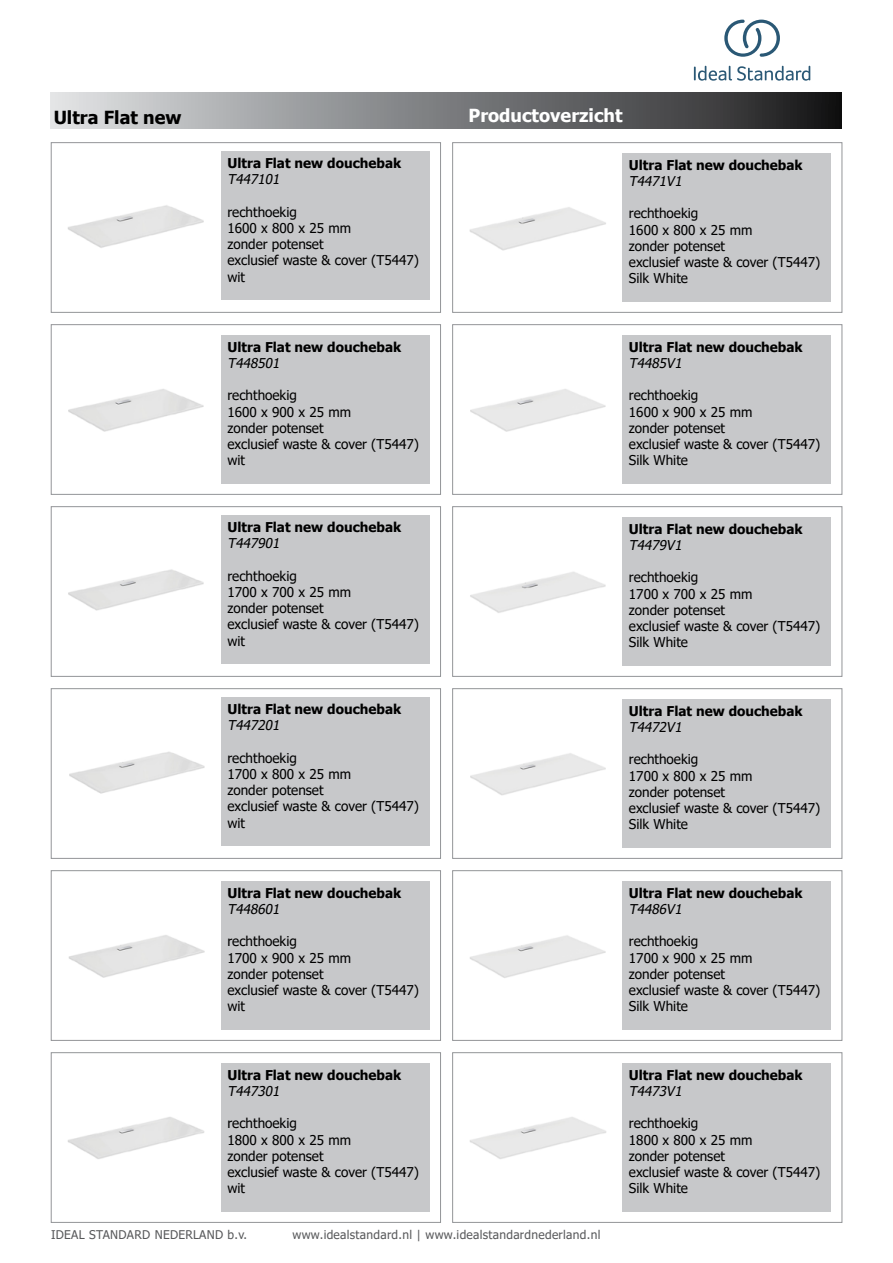
<style>
.page{position:relative;width:893px;height:1263px;background:#fff}
.page>*{position:absolute;margin:0;border:0;box-sizing:border-box;transform-origin:0 0}
.t1{font:700 18px "Tahoma";color:#fff}
.t2{font:700 18px "Tahoma";color:#000}
.t3{font:13.5px/16.2px "Tahoma";color:#000}
.t4{font:700 13.5px "Tahoma";color:#000}
.t5{font:italic 13.5px "Tahoma";color:#000}
.t6{font:12px "Tahoma";letter-spacing:.025em;color:#58595b}
</style>
<div class="page">
<div style="left:51px;top:92px;width:791px;height:37px;background:linear-gradient(to right,#dee1e3,#1a1a1b)"></div>
<div style="left:51px;top:142px;width:390px;height:171px;border:1px solid #939598"></div>
<img style="left:68px;top:205px;width:136px;height:43px">
<div style="left:221px;top:151px;width:209px;height:149px;background:#c7c8ca"></div>
<div style="left:452px;top:142px;width:390px;height:171px;border:1px solid #939598"></div>
<img style="left:469px;top:207px;width:137px;height:44px">
<div style="left:622px;top:153px;width:209px;height:149px;background:#c7c8ca"></div>
<div style="left:51px;top:324px;width:390px;height:171px;border:1px solid #939598"></div>
<img style="left:68px;top:389px;width:136px;height:43px">
<div style="left:221px;top:335px;width:209px;height:149px;background:#c7c8ca"></div>
<div style="left:51px;top:506px;width:390px;height:170px;border:1px solid #939598"></div>
<img style="left:68px;top:569px;width:136px;height:42px">
<div style="left:221px;top:515px;width:209px;height:149px;background:#c7c8ca"></div>
<div style="left:452px;top:324px;width:390px;height:171px;border:1px solid #939598"></div>
<img style="left:470px;top:389px;width:136px;height:43px">
<div style="left:622px;top:335px;width:209px;height:149px;background:#c7c8ca"></div>
<div style="left:452px;top:506px;width:390px;height:170px;border:1px solid #939598"></div>
<img style="left:470px;top:572px;width:136px;height:41px">
<div style="left:622px;top:517px;width:209px;height:149px;background:#c7c8ca"></div>
<div style="left:51px;top:688px;width:390px;height:170px;border:1px solid #939598"></div>
<div style="left:51px;top:870px;width:390px;height:170px;border:1px solid #939598"></div>
<div style="left:51px;top:1052px;width:390px;height:170px;border:1px solid #939598"></div>
<img style="left:68px;top:1117px;width:136px;height:42px">
<div style="left:221px;top:1063px;width:209px;height:149px;background:#c7c8ca"></div>
<img style="left:68px;top:935px;width:137px;height:43px">
<div style="left:221px;top:881px;width:209px;height:149px;background:#c7c8ca"></div>
<img style="left:69px;top:752px;width:136px;height:42px">
<div style="left:221px;top:697px;width:209px;height:149px;background:#c7c8ca"></div>
<div style="left:452px;top:1052px;width:390px;height:170px;border:1px solid #939598"></div>
<img style="left:470px;top:1117px;width:136px;height:42px">
<div style="left:622px;top:1063px;width:209px;height:149px;background:#c7c8ca"></div>
<div style="left:452px;top:870px;width:390px;height:170px;border:1px solid #939598"></div>
<img style="left:470px;top:935px;width:136px;height:43px">
<div style="left:622px;top:881px;width:209px;height:149px;background:#c7c8ca"></div>
<div style="left:452px;top:688px;width:390px;height:170px;border:1px solid #939598"></div>
<img style="left:470px;top:753px;width:136px;height:42px">
<div style="left:622px;top:699px;width:209px;height:149px;background:#c7c8ca"></div>
<svg style="left:694px;top:66px;width:116px;height:15px"></svg>
<svg style="left:724px;top:20px;width:56px;height:37px"></svg>
<h1 class="t2" style="left:54px;top:105px;width:129px">Ultra Flat new</h1>
<p class="t4" style="left:227px;top:154px;width:175px">Ultra Flat new douchebak</p>
<p class="t5" style="left:227px;top:170px;width:57px">T447101</p>
<p class="t3" style="left:227px;top:204px;width:193px">rechthoekig<br>1600 x 800 x 25 mm<br>zonder potenset<br>exclusief waste &amp; cover (T5447) wit</p>
<p class="t4" style="left:227px;top:337px;width:175px">Ultra Flat new douchebak</p>
<p class="t5" style="left:227px;top:354px;width:57px">T448501</p>
<p class="t3" style="left:227px;top:388px;width:193px">rechthoekig<br>1600 x 900 x 25 mm<br>zonder potenset<br>exclusief waste &amp; cover (T5447) wit</p>
<p class="t4" style="left:227px;top:518px;width:175px">Ultra Flat new douchebak</p>
<p class="t5" style="left:227px;top:534px;width:57px">T447901</p>
<p class="t3" style="left:227px;top:568px;width:193px">rechthoekig<br>1700 x 700 x 25 mm<br>zonder potenset<br>exclusief waste &amp; cover (T5447) wit</p>
<p class="t4" style="left:227px;top:700px;width:175px">Ultra Flat new douchebak</p>
<p class="t5" style="left:227px;top:716px;width:57px">T447201</p>
<p class="t3" style="left:227px;top:750px;width:193px">rechthoekig<br>1700 x 800 x 25 mm<br>zonder potenset<br>exclusief waste &amp; cover (T5447) wit</p>
<p class="t4" style="left:227px;top:883px;width:175px">Ultra Flat new douchebak</p>
<p class="t5" style="left:227px;top:900px;width:57px">T448601</p>
<p class="t3" style="left:227px;top:934px;width:193px">rechthoekig<br>1700 x 900 x 25 mm<br>zonder potenset<br>exclusief waste &amp; cover (T5447) wit</p>
<p class="t4" style="left:227px;top:1065px;width:175px">Ultra Flat new douchebak</p>
<p class="t5" style="left:227px;top:1082px;width:57px">T447301</p>
<p class="t3" style="left:227px;top:1116px;width:193px">rechthoekig<br>1800 x 800 x 25 mm<br>zonder potenset<br>exclusief waste &amp; cover (T5447) wit</p>
<h1 class="t1" style="left:469px;top:103px;width:155px">Productoverzicht</h1>
<p class="t4" style="left:629px;top:155px;width:175px">Ultra Flat new douchebak</p>
<p class="t5" style="left:629px;top:172px;width:58px">T4471V1</p>
<p class="t3" style="left:629px;top:206px;width:193px">rechthoekig<br>1600 x 800 x 25 mm<br>zonder potenset<br>exclusief waste &amp; cover (T5447)<br>Silk White</p>
<p class="t4" style="left:629px;top:337px;width:175px">Ultra Flat new douchebak</p>
<p class="t5" style="left:629px;top:354px;width:58px">T4485V1</p>
<p class="t3" style="left:629px;top:388px;width:193px">rechthoekig<br>1600 x 900 x 25 mm<br>zonder potenset<br>exclusief waste &amp; cover (T5447)<br>Silk White</p>
<p class="t4" style="left:629px;top:519px;width:175px">Ultra Flat new douchebak</p>
<p class="t5" style="left:629px;top:536px;width:58px">T4479V1</p>
<p class="t3" style="left:629px;top:570px;width:193px">rechthoekig<br>1700 x 700 x 25 mm<br>zonder potenset<br>exclusief waste &amp; cover (T5447)<br>Silk White</p>
<p class="t4" style="left:629px;top:701px;width:175px">Ultra Flat new douchebak</p>
<p class="t5" style="left:629px;top:718px;width:58px">T4472V1</p>
<p class="t3" style="left:629px;top:752px;width:193px">rechthoekig<br>1700 x 800 x 25 mm<br>zonder potenset<br>exclusief waste &amp; cover (T5447)<br>Silk White</p>
<p class="t4" style="left:629px;top:883px;width:175px">Ultra Flat new douchebak</p>
<p class="t5" style="left:629px;top:900px;width:58px">T4486V1</p>
<p class="t3" style="left:629px;top:934px;width:193px">rechthoekig<br>1700 x 900 x 25 mm<br>zonder potenset<br>exclusief waste &amp; cover (T5447)<br>Silk White</p>
<p class="t4" style="left:629px;top:1065px;width:175px">Ultra Flat new douchebak</p>
<p class="t5" style="left:629px;top:1082px;width:58px">T4473V1</p>
<p class="t3" style="left:629px;top:1116px;width:193px">rechthoekig<br>1800 x 800 x 25 mm<br>zonder potenset<br>exclusief waste &amp; cover (T5447)<br>Silk White</p>
<p class="t6" style="left:51px;top:1227px;width:198px">IDEAL STANDARD NEDERLAND b.v.</p>
<p class="t6" style="left:292px;top:1227px;width:309px">www.idealstandard.nl | www.idealstandardnederland.nl</p>
</div>
